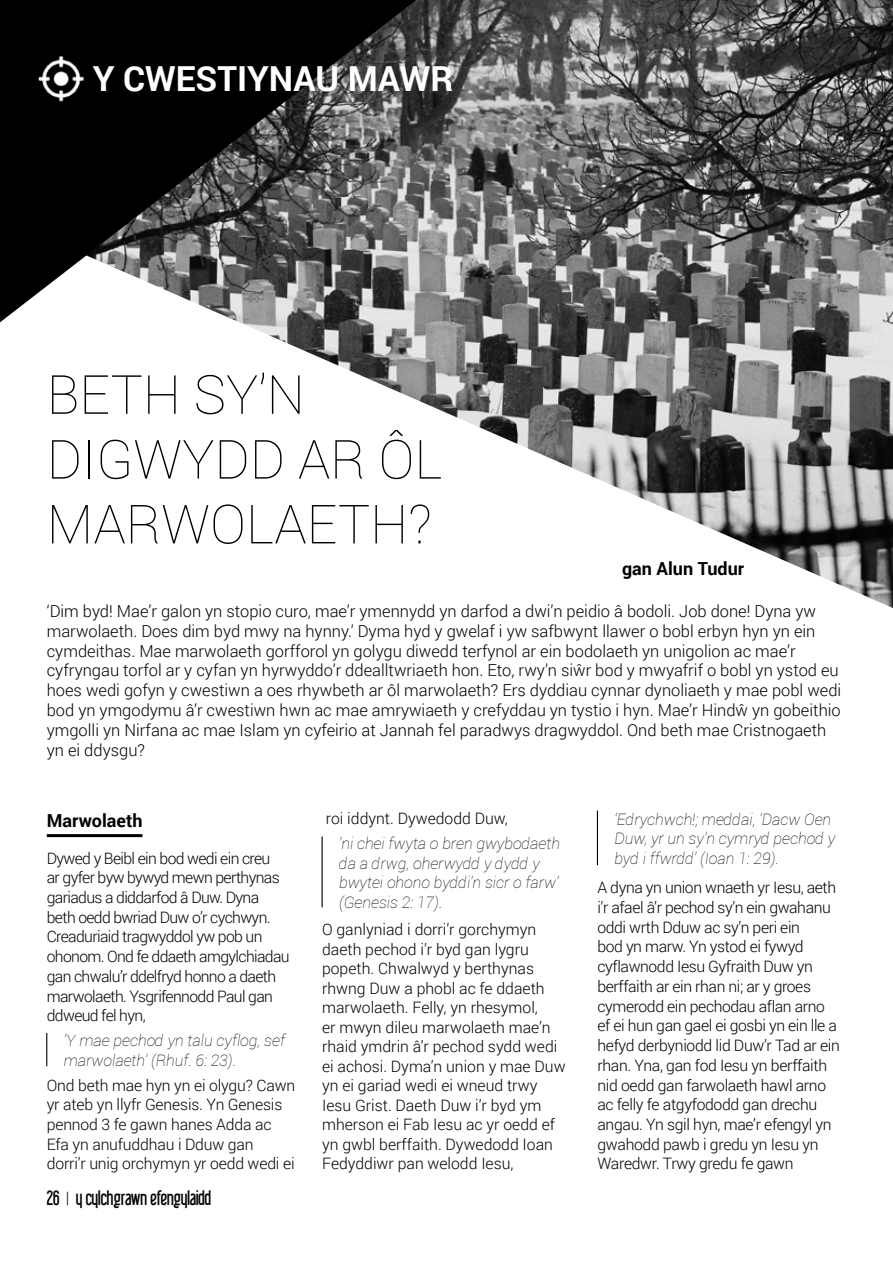
<style>
.page{position:relative;width:893px;height:1263px;background:#fff}
.page>*{position:absolute;margin:0;border:0;box-sizing:border-box;transform-origin:0 0}
.t1{font:100 54px/64.8px "Roboto";color:#000}
.t2{font:700 34.5px "Roboto";color:#fff}
.t3{font:18px "Libel Suit";color:#000}
.t4{font:700 18px "Roboto";color:#000}
.t5{font:300 16.5px/19.8px "Roboto";color:#000}
.t6{font:300 15.75px/19.6px "Roboto";letter-spacing:-.02em;color:#000}
.t7{font:300 15.75px/19.5px "Roboto";color:#000}
.t8{font:300 15.75px/19.6px "Roboto";letter-spacing:-.04em;color:#000}
.t9{font:italic 100 15.75px/19.6px "Roboto";color:#000}
.s1{font-family:"Basic Sans Light SF"}
</style>
<div class="page">
<img style="left:239px;top:0;width:654px;height:608px">
<svg style="left:0;top:0;width:416px;height:322px;background:#404040"></svg>
<img style="left:30px;top:47px;width:59px;height:59px">
<hr style="left:47px;top:834px;width:95px;height:3px;background:#000">
<hr style="left:46px;top:1033px;width:1px;height:33px;background:#000">
<hr style="left:322px;top:836px;width:1px;height:71px;background:#000">
<hr style="left:597px;top:810px;width:1px;height:55px;background:#000">
<h2 class="t2" style="left:93px;top:55px;width:362px">Y CWESTIYNAU MAWR</h2>
<h1 class="t1" style="left:47px;top:360px;width:397px">BETH SY’N<br>DIGWYDD AR ÔL<br>MARWOLAETH?</h1>
<p class="t4" style="left:622px;top:556px;width:123px">gan Alun Tudur</p>
<p class="t5" style="left:47px;top:601px;width:796px">‘Dim byd! Mae’r galon yn stopio curo, mae’r ymennydd yn darfod a dwi’n peidio â bodoli. Job done! Dyna yw marwolaeth. Does dim byd mwy na hynny.’ Dyma hyd y gwelaf i yw safbwynt llawer o bobl erbyn hyn yn ein cymdeithas. Mae marwolaeth gorfforol yn golygu diwedd terfynol ar ein bodolaeth yn unigolion ac mae’r cyfryngau torfol ar y cyfan yn hyrwyddo’r ddealltwriaeth hon. Eto, rwy’n siŵr bod y mwyafrif o bobl yn ystod eu hoes wedi gofyn y cwestiwn a oes rhywbeth ar ôl marwolaeth? Ers dyddiau cynnar dynoliaeth y mae pobl wedi bod yn ymgodymu â’r cwestiwn hwn ac mae amrywiaeth y crefyddau yn tystio i hyn. Mae’r Hindŵ yn gobeithio ymgolli yn Nirfana ac mae Islam yn cyfeirio at Jannah fel paradwys dragwyddol. Ond beth mae Cristnogaeth yn ei ddysgu?</p>
<p class="t4" style="left:47px;top:808px;width:97px">Marwolaeth</p>
<p class="t8" style="left:47px;top:848px;width:244px">Dywed y Beibl ein bod wedi ein creu<br>ar gyfer byw bywyd mewn perthynas gariadus a diddarfod â Duw. Dyna beth oedd bwriad Duw o’r cychwyn.<br>Creaduriaid tragwyddol yw pob un ohonom. Ond fe ddaeth amgylchiadau gan chwalu’r ddelfryd honno a daeth marwolaeth. Ysgrifennodd Paul gan ddweud fel hyn,</p>
<p class="t9" style="left:64px;top:1030px;width:223px">‘Y mae pechod yn talu cyflog, sef marwolaeth’ (Rhuf. 6: 23).</p>
<p class="t6" style="left:47px;top:1075px;width:250px">Ond beth mae hyn yn ei olygu? Cawn yr ateb yn llyfr Genesis. Yn Genesis pennod 3 fe gawn hanes Adda ac<br>Efa yn anufuddhau i Dduw gan dorri’r unig orchymyn yr oedd wedi ei</p>
<p class="t3" style="left:47px;top:1187px;width:166px">26 <span class="s1">I</span> y cylchgrawn efengylaidd</p>
<p class="t7" style="left:326px;top:809px;width:183px">roi iddynt. Dywedodd Duw,</p>
<p class="t9" style="left:339px;top:833px;width:222px">‘ni chei fwyta o bren gwybodaeth da a drwg, oherwydd y dydd y bwytei ohono byddi’n sicr o farw’ (Genesis 2: 17).</p>
<p class="t7" style="left:322px;top:919px;width:245px">O ganlyniad i dorri’r gorchymyn daeth pechod i’r byd gan lygru popeth. Chwalwyd y berthynas rhwng Duw a phobl ac fe ddaeth marwolaeth. Felly, yn rhesymol,<br>er mwyn dileu marwolaeth mae’n rhaid ymdrin â’r pechod sydd wedi ei achosi. Dyma’n union y mae Duw yn ei gariad wedi ei wneud trwy<br>Iesu Grist. Daeth Duw i’r byd ym mherson ei Fab Iesu ac yr oedd ef yn gwbl berffaith. Dywedodd Ioan<br>Fedyddiwr pan welodd Iesu,</p>
<p class="t9" style="left:614px;top:808px;width:222px">‘Edrychwch!; meddai, ‘Dacw Oen<br>Duw, yr un sy’n cymryd pechod y byd i ffwrdd’ (Ioan 1: 29).</p>
<p class="t6" style="left:597px;top:877px;width:244px">A dyna yn union wnaeth yr Iesu, aeth i’r afael â’r pechod sy’n ein gwahanu oddi wrth Dduw ac sy’n peri ein<br>bod yn marw. Yn ystod ei fywyd cyflawnodd Iesu Gyfraith Duw yn berffaith ar ein rhan ni; ar y groes cymerodd ein pechodau aflan arno ef ei hun gan gael ei gosbi yn ein lle a hefyd derbyniodd lid Duw’r Tad ar ein rhan. Yna, gan fod Iesu yn berffaith nid oedd gan farwolaeth hawl arno ac felly fe atgyfododd gan drechu angau. Yn sgil hyn, mae’r efengyl yn gwahodd pawb i gredu yn Iesu yn<br>Waredwr. Trwy gredu fe gawn</p>
</div>
